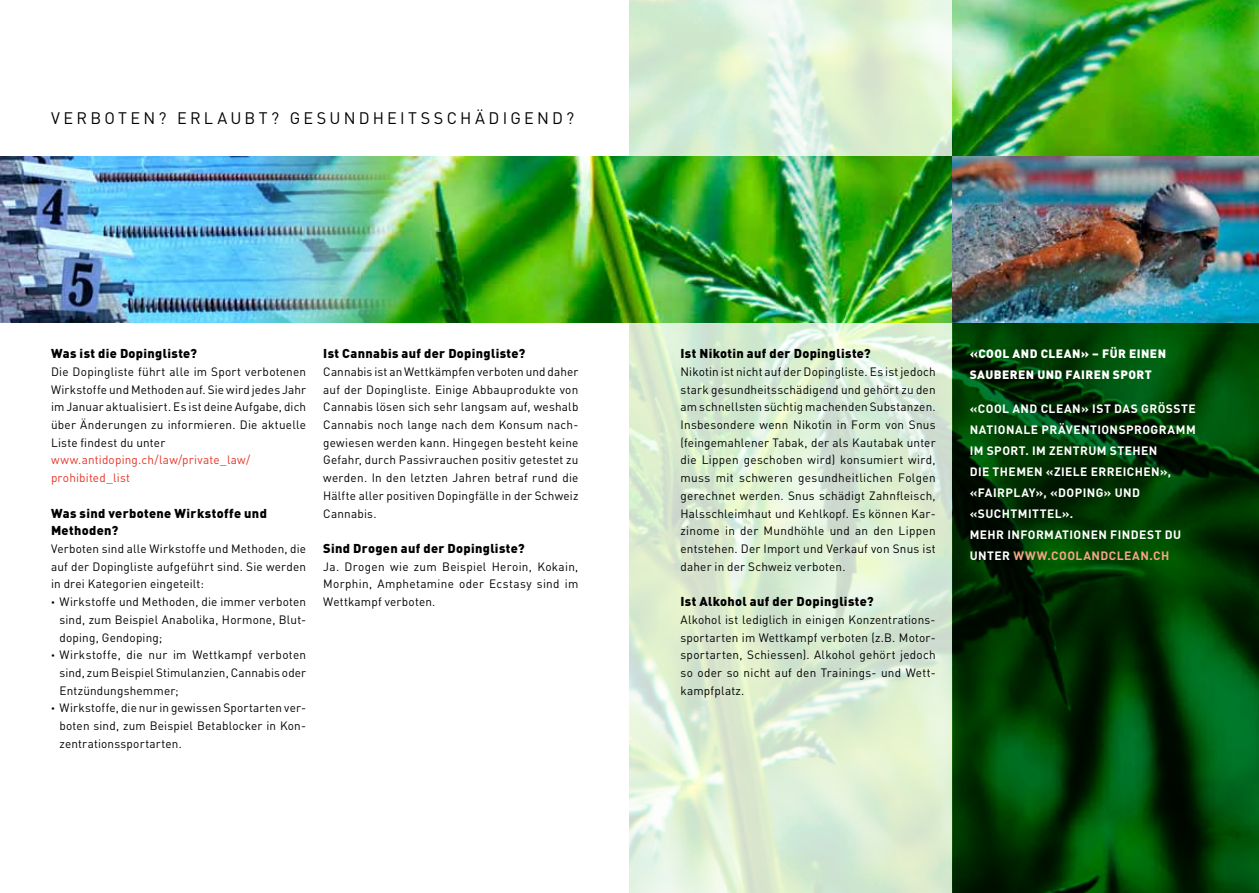
<style>
.page{position:relative;width:1259px;height:893px;background:#fff}
.page>*{position:absolute;margin:0;border:0;box-sizing:border-box;transform-origin:0 0}
.t1{font:16.5px "DIN";letter-spacing:.2em;color:#000}
.t2{font:900 12.75px/17.7px "DIN";letter-spacing:.025em;color:#000}
.t3{font:12px/17.7px "DIN";letter-spacing:.015em;color:#000;text-align:justify}
.t4{font:700 12px/21px "DIN";letter-spacing:.04em;color:#fff}
.t5{font:12px/17.7px "DIN";letter-spacing:.02em;color:#e53527}
.t6{font:900 12px/21px "DIN";letter-spacing:.04em;color:#fff}
.s1{font-size:7.5px}
.s2{color:#f4a586}
</style>
<div class="page">
<img style="left:629px;top:0;width:630px;height:893px">
<svg style="left:952px;top:323px;width:307px;height:570px;background:#003a05"></svg>
<img style="left:408px;top:156px;width:851px;height:167px">
<img style="left:952px;top:161px;width:307px;height:162px">
<img style="left:0;top:156px;width:408px;height:167px">
<h1 class="t1" style="left:51px;top:108px;width:27px">Verboten</h1>
<h1 class="t1" style="left:158px;top:108px;width:46px">? Erlaubt</h1>
<h1 class="t1" style="left:271px;top:108px;width:46px">? Gesundheitss</h1>
<h1 class="t1" style="left:447px;top:108px;width:27px">chädigend</h1>
<h1 class="t1" style="left:566px;top:108px;width:10px">?</h1>
<p class="t2" style="left:51px;top:344px;width:147px">Was ist die Dopingliste?</p>
<p class="t3" style="left:51px;top:363px;width:257px">Die Dopingliste führt alle im Sport verbotenen Wirkstoffe und Methoden auf. Sie wird jedes Jahr im Januar aktualisiert. Es ist deine Aufgabe, dich über Änderungen zu informieren. Die aktuelle Liste findest du unter</p>
<p class="t5" style="left:51px;top:451px;width:201px">www.antidoping.ch/law/private_law/ prohibited_list</p>
<p class="t2" style="left:51px;top:503px;width:217px">Was sind verbotene Wirkstoffe und<br>Methoden?</p>
<p class="t3" style="left:51px;top:540px;width:257px">Verboten sind alle Wirkstoffe und Methoden, die auf der Dopingliste aufgeführt sind. Sie werden in drei Kategorien eingeteilt:</p>
<p class="t3" style="left:60px;top:593px;width:248px;text-indent:-9px"><span class="s1">•</span> Wirkstoffe und Methoden, die immer verboten sind, zum Beispiel Anabolika, Hormone, Blut&shy;doping, Gendoping;</p>
<p class="t3" style="left:60px;top:646px;width:248px;text-indent:-9px"><span class="s1">•</span> Wirkstoffe, die nur im Wettkampf verboten sind, zum Beispiel Stimulanzien, Cannabis oder Entzündungshemmer;</p>
<p class="t3" style="left:60px;top:699px;width:248px;text-indent:-9px"><span class="s1">•</span> Wirkstoffe, die nur in gewissen Sportarten ver&shy;boten sind, zum Beispiel Betablocker in Kon&shy;zentrationssportarten.</p>
<p class="t2" style="left:323px;top:344px;width:203px">Ist Cannabis auf der Dopingliste?</p>
<p class="t3" style="left:323px;top:363px;width:257px">Cannabis ist an Wettkämpfen verboten und daher auf der Dopingliste. Einige Abbauprodukte von Cannabis lösen sich sehr langsam auf, weshalb Cannabis noch lange nach dem Konsum nach&shy;gewiesen werden kann. Hingegen besteht keine Gefahr, durch Passivrauchen positiv getestet zu werden. In den letzten Jahren betraf rund die Hälfte aller positiven Dopingfälle in der Schweiz Cannabis.</p>
<p class="t2" style="left:323px;top:539px;width:203px">Sind Drogen auf der Dopingliste?</p>
<p class="t3" style="left:323px;top:557px;width:257px">Ja. Drogen wie zum Beispiel Heroin, Kokain, Morphin, Amphetamine oder Ecstasy sind im Wettkampf verboten.</p>
<p class="t2" style="left:680px;top:344px;width:192px">Ist Nikotin auf der Dopingliste?</p>
<p class="t3" style="left:680px;top:363px;width:257px">Nikotin ist nicht auf der Dopingliste. Es ist jedoch stark gesundheitsschädigend und gehört zu den am schnellsten süchtig machenden Substanzen.<br>Insbesondere wenn Nikotin in Form von Snus (feingemahlener Tabak, der als Kautabak unter die Lippen geschoben wird) konsumiert wird, muss mit schweren gesundheitlichen Folgen gerechnet werden. Snus schädigt Zahnfleisch, Halsschleimhaut und Kehlkopf. Es können Kar&shy;zinome in der Mundhöhle und an den Lippen entstehen. Der Import und Verkauf von Snus ist daher in der Schweiz verboten.</p>
<p class="t2" style="left:680px;top:592px;width:194px">Ist Alkohol auf der Dopingliste?</p>
<p class="t3" style="left:680px;top:610px;width:257px">Alkohol ist lediglich in einigen Konzentrations&shy;sportarten im Wettkampf verboten (z.B. Motor&shy;sportarten, Schiessen). Alkohol gehört jedoch so oder so nicht auf den Trainings- und Wett&shy;kampfplatz.</p>
<p class="t6" style="left:969px;top:343px;width:198px">«cool and clean» – für einen sauberen und fairen Sport</p>
<p class="t4" style="left:969px;top:398px;width:228px">«COOL AND CLEAN» IST DAS GRÖSSTE<br>NATIONALE PRÄVENTIONSPROGRAMM<br>IM SPORT. I M ZENTRUM STEH EN<br>DIE THEMEN «ZIELE ERREICHEN», «FAIRPLAY», «DOPING» UND «SUCHTMITTEL».<br>MEHR INFORMATIONEN FINDEST DU<br>UNTER <span class="s2">WWW.COOLANDCLEAN.CH</span></p>
</div>
